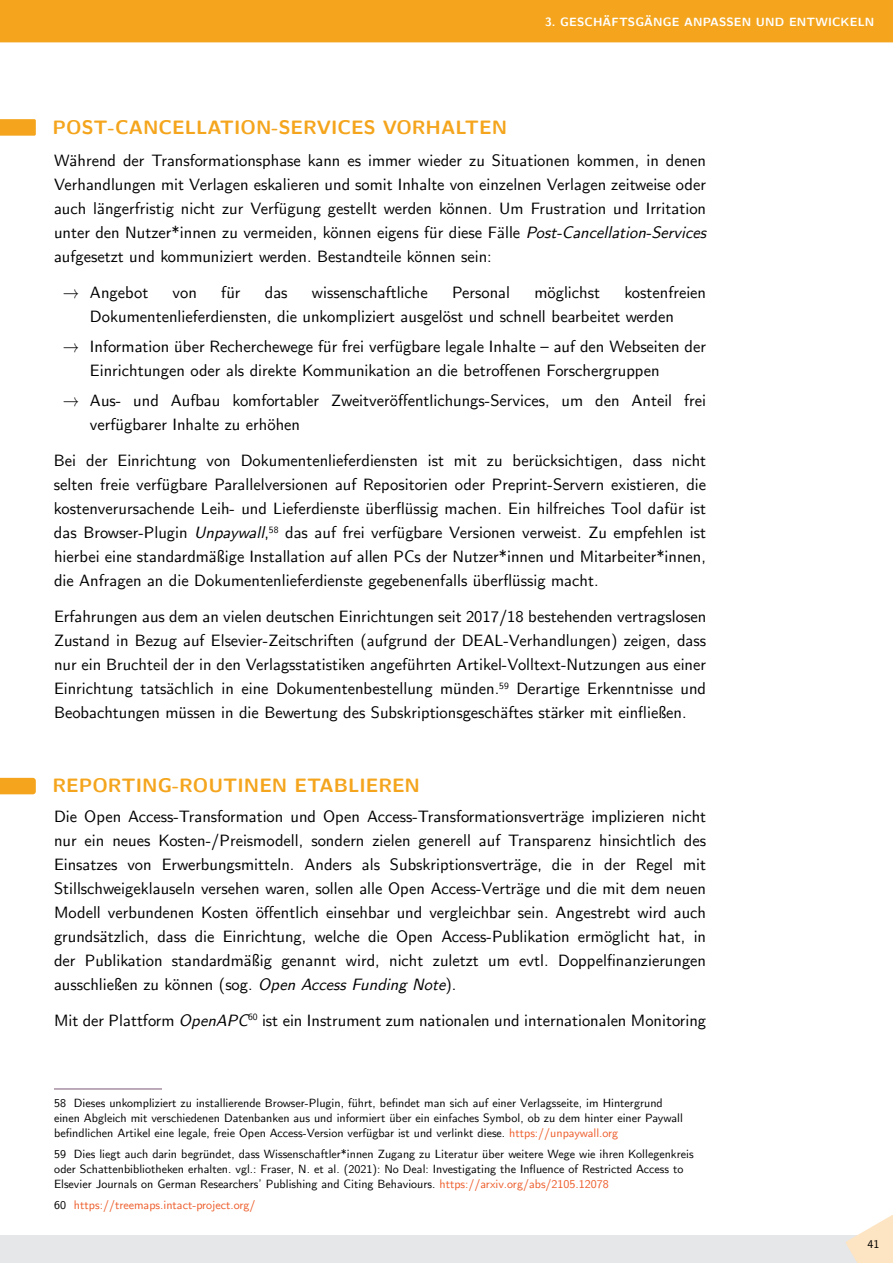
<style>
.page{position:relative;width:893px;height:1263px;background:#fff}
.page>*{position:absolute;margin:0;border:0;box-sizing:border-box;transform-origin:0 0}
.t1{font:700 19.5px "CMU Sans Serif";color:#f4a51d}
.t2{font:16.5px/24px "CMU Sans Serif";color:#000;text-align:justify}
.t3{font:12px/15px "CMU Sans Serif";color:#000}
.t4{font:12px "CMU Sans Serif";color:#ed5d2b}
.t5{font:700 12px "CMU Sans Serif";letter-spacing:.01em;color:#fff}
.s1{font-style:italic}
.s2{color:#ed5d2b}
.s3{color:#000}
</style>
<div class="page">
<hr style="left:54px;top:1088px;width:108px;height:1px;background:#7b5775">
<svg style="left:0;top:119px;width:36px;height:17px"></svg>
<svg style="left:0;top:778px;width:36px;height:16px"></svg>
<div style="left:0;top:1236px;width:891px;height:27px;background:#e6e7e8"></div>
<svg style="left:845px;top:1215px;width:48px;height:48px"></svg>
<div style="left:0;top:0;width:893px;height:42px;background:#f4a51d"></div>
<p class="t1" style="left:53px;top:112px;width:456px">POST-CANCELLATION-SERVICES VORHALTEN</p>
<p class="t5" style="left:545px;top:11px;width:331px">3. GESCHÄFTSGÄNGE ANPASSEN UND ENTWICKELN</p>
<p class="t2" style="left:54px;top:147px;width:654px">Während der Transformationsphase kann es immer wieder zu Situationen kommen, in denen Verhandlungen mit Verlagen eskalieren und somit Inhalte von einzelnen Verlagen zeitweise oder auch längerfristig nicht zur Verfügung gestellt werden können. Um Frustration und Irritation unter den Nutzer*innen zu vermeiden, können eigens für diese Fälle <span class="s1">Post-Cancellation-Services </span>aufgesetzt und kommuniziert werden. Bestandteile können sein:</p>
<p class="t2" style="left:63px;top:279px;width:87px">→ Angebot</p>
<p class="t2" style="left:173px;top:279px;width:26px">von</p>
<p class="t2" style="left:221px;top:279px;width:21px">für</p>
<p class="t2" style="left:265px;top:279px;width:24px">das</p>
<p class="t2" style="left:312px;top:279px;width:117px">wissenschaftliche</p>
<p class="t2" style="left:452px;top:279px;width:60px">Personal</p>
<p class="t2" style="left:534px;top:279px;width:67px">möglichst</p>
<p class="t2" style="left:90px;top:279px;width:618px;text-indent:534px">kostenfreien<br>Dokumentenlieferdiensten, die unkompliziert ausgelöst und schnell bearbeitet werden</p>
<p class="t2" style="left:90px;top:333px;width:618px;text-indent:-27px">→ Information über Recherchewege für frei verfügbare legale Inhalte – auf den Webseiten der<br>Einrichtungen oder als direkte Kommunikation an die betroffenen Forschergruppen</p>
<p class="t2" style="left:90px;top:387px;width:618px;text-indent:-27px">→ Aus- und Aufbau komfortabler Zweitveröffentlichungs-Services, um den Anteil frei verfügbarer Inhalte zu erhöhen</p>
<p class="t2" style="left:54px;top:447px;width:654px">Bei der Einrichtung von Dokumentenlieferdiensten ist mit zu berücksichtigen, dass nicht selten freie verfügbare Parallelversionen auf Repositorien oder Preprint-Servern existieren, die kostenverursachende Leih- und Lieferdienste überflüssig machen. Ein hilfreiches Tool dafür ist das Browser-Plugin <span class="s1">Unpaywall</span>,<sup>58</sup> das auf frei verfügbare Versionen verweist. Zu empfehlen ist hierbei eine standardmäßige Installation auf allen PCs der Nutzer*innen und Mitarbeiter*innen, die Anfragen an die Dokumentenlieferdienste gegebenenfalls überflüssig macht.</p>
<p class="t2" style="left:54px;top:603px;width:654px">Erfahrungen aus dem an vielen deutschen Einrichtungen seit 2017/18 bestehenden vertragslosen Zustand in Bezug auf Elsevier-Zeitschriften (aufgrund der DEAL-Verhandlungen) zeigen, dass nur ein Bruchteil der in den Verlagsstatistiken angeführten Artikel-Volltext-Nutzungen aus einer Einrichtung tatsächlich in eine Dokumentenbestellung münden.<sup>59</sup> Derartige Erkenntnisse und Beobachtungen müssen in die Bewertung des Subskriptionsgeschäftes stärker mit einfließen.</p>
<p class="t1" style="left:53px;top:769px;width:369px">REPORTING-ROUTINEN ETABLIEREN</p>
<p class="t2" style="left:54px;top:803px;width:654px">Die Open Access-Transformation und Open Access-Transformationsverträge implizieren nicht nur ein neues Kosten-/Preismodell, sondern zielen generell auf Transparenz hinsichtlich des Einsatzes von Erwerbungsmitteln. Anders als Subskriptionsverträge, die in der Regel mit Stillschweigeklauseln versehen waren, sollen alle Open Access-Verträge und die mit dem neuen Modell verbundenen Kosten öffentlich einsehbar und vergleichbar sein. Angestrebt wird auch grundsätzlich, dass die Einrichtung, welche die Open Access-Publikation ermöglicht hat, in der Publikation standardmäßig genannt wird, nicht zuletzt um evtl. Doppelfinanzierungen ausschließen zu können (sog. <span class="s1">Open Access Funding Note</span>).</p>
<p class="t2" style="left:54px;top:1007px;width:654px">Mit der Plattform <span class="s1">OpenAPC</span><sup>60</sup> ist ein Instrument zum nationalen und internationalen Monitoring</p>
<p class="t3" style="left:54px;top:1094px;width:630px">58 Dieses unkompliziert zu installierende Browser-Plugin, führt, befindet man sich auf einer Verlagsseite, im Hintergrund einen Abgleich mit verschiedenen Datenbanken aus und informiert über ein einfaches Symbol, ob zu dem hinter einer Paywall befindlichen Artikel eine legale, freie Open Access-Version verfügbar ist und verlinkt diese. <span class="s2">https://unpaywall.org</span></p>
<p class="t3" style="left:54px;top:1145px;width:641px">59 Dies liegt auch darin begründet, dass Wissenschaftler*innen Zugang zu Literatur über weitere Wege wie ihren Kollegenkreis oder Schattenbibliotheken erhalten. vgl.: Fraser, N. et al. (2021): No Deal: Investigating the Influence of Restricted Access to<br>Elsevier Journals on German Researchers’ Publishing and Citing Behaviours. <span class="s2">https://arxiv.org/abs/2105.12078</span></p>
<p class="t4" style="left:54px;top:1195px;width:203px"><span class="s3">60</span> https://treemaps.intact-project.org/</p>
<p class="t3" style="left:868px;top:1235px;width:13px">41</p>
</div>
